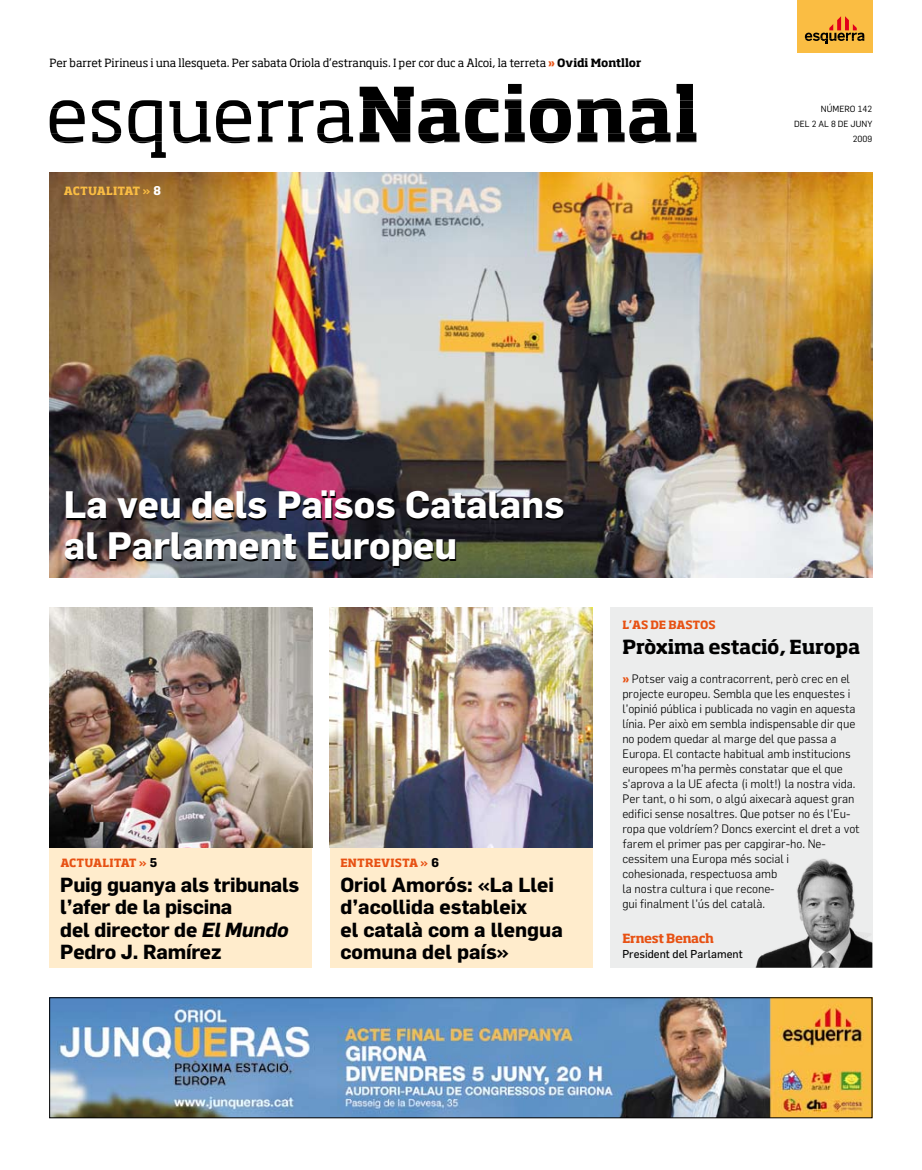
<style>
.page{position:relative;width:922px;height:1170px;background:#fff}
.page>*{position:absolute;margin:0;border:0;box-sizing:border-box;transform-origin:0 0}
.t1{font:700 37.5px/41.2px "Flama";color:#fff}
.t2{font:700 20px/22.5px "Flama";color:#000}
.t3{font:700 19.12px "Soho Std";letter-spacing:-.02em;color:#000}
.t4{font:700 12.5px "Soho Std";letter-spacing:-.025em;color:#e75113}
.t5{font:300 12px/15px "Flama";letter-spacing:-.005em;color:#000}
.t6{font:11.25px "Soho Std";letter-spacing:-.01em;color:#000}
.t7{font:700 11.25px "Soho Std";color:#e75113}
.t8{font:11.25px "Flama";color:#000}
.t9{font:700 11.25px "Soho Std";color:#fabd43}
.t10{font:8.75px/15px "Flama";color:#000;text-align:right}
.s1{font-weight:700;color:#e75113}
.s2{font-weight:700}
.s3{font-family:"Flama";font-size:12.5px}
.s4{font-family:"Flama";font-size:12.5px;color:#fff}
.s5{font-family:"Flama";font-size:12.5px;color:#000}
.s6{font-style:italic}
.s7{font-family:"Soho Std";font-weight:700;font-size:11.25px;color:#e75113}
</style>
<div class="page">
<img style="left:50px;top:172px;width:822px;height:405px">
<div style="left:330px;top:847px;width:262px;height:120px;background:#ffeccc"></div>
<div style="left:50px;top:847px;width:262px;height:120px;background:#ffeccc"></div>
<img style="left:51px;top:999px;width:819px;height:116px">
<div style="left:49px;top:997px;width:823px;height:120px;border:1px solid #000"></div>
<div style="left:609px;top:607px;width:263px;height:360px;background:#eceded"></div>
<svg style="left:50px;top:84px;width:646px;height:73px"></svg>
<div style="left:796px;top:0;width:76px;height:52px;background:#fabd43"></div>
<svg style="left:804px;top:16px;width:60px;height:28px"></svg>
<img style="left:330px;top:607px;width:262px;height:240px">
<img style="left:50px;top:607px;width:262px;height:240px">
<img style="left:755px;top:858px;width:118px;height:109px">
<p class="t6" style="left:50px;top:56px;width:593px">Per barret Pirineus i una llesqueta. Per sabata Oriola d’estranquis. I per cor duc a Alcoi, la terreta <span class="s1">»</span> <span class="s2">Ovidi Montllor</span></p>
<p class="t9" style="left:64px;top:184px;width:98px">ACTUALITAT <span class="s3">»</span> <span class="s4">8</span></p>
<h1 class="t1" style="left:64px;top:482px;width:502px">La veu dels Països Catalans al Parlament Europeu</h1>
<p class="t10" style="left:794px;top:101px;width:80px">NÚMERO 142<br>DEL 2 AL 8 DE JUNY<br>2009</p>
<p class="t7" style="left:60px;top:855px;width:98px">ACTUALITAT <span class="s3">»</span> <span class="s5">5</span></p>
<p class="t7" style="left:340px;top:855px;width:100px">ENTREVISTA <span class="s3">»</span> <span class="s5">6</span></p>
<h2 class="t2" style="left:340px;top:872px;width:224px">Oriol Amorós: «La Llei d’acollida estableix<br>el català com a llengua comuna del país»</h2>
<h2 class="t2" style="left:60px;top:872px;width:240px">Puig guanya als tribunals l’afer de la piscina<br>del director de <span class="s6">El Mundo<br></span>Pedro J. Ramírez</h2>
<p class="t7" style="left:622px;top:617px;width:95px">L’AS DE BASTOS</p>
<h3 class="t3" style="left:622px;top:634px;width:239px">Pròxima estació, Europa</h3>
<p class="t5" style="left:622px;top:670px;width:239px"><span class="s7">»</span> Potser vaig a contracorrent, però crec en el projecte europeu. Sembla que les enquestes i l’opinió pública i publicada no vagin en aquesta línia. Per això em sembla indispensable dir que no podem quedar al marge del que passa a Europa. El contacte habitual amb institucions europees m’ha permès constatar que el que s’aprova a la UE afecta (i molt!) la nostra vida.<br>Per tant, o hi som, o algú aixecarà aquest gran edifici sense nosaltres. Que potser no és l’Eu&shy;ropa que voldríem? Doncs exercint el dret a vot farem el primer pas per capgirar-ho. Ne&shy;cessitem una Europa més social i<br>cohesionada, respectuosa amb<br>la nostra cultura i que recone-<br>gui finalment l’ús del català.</p>
<p class="t4" style="left:622px;top:930px;width:93px">Ernest Benach</p>
<p class="t8" style="left:622px;top:947px;width:122px">President del Parlament</p>
</div>
